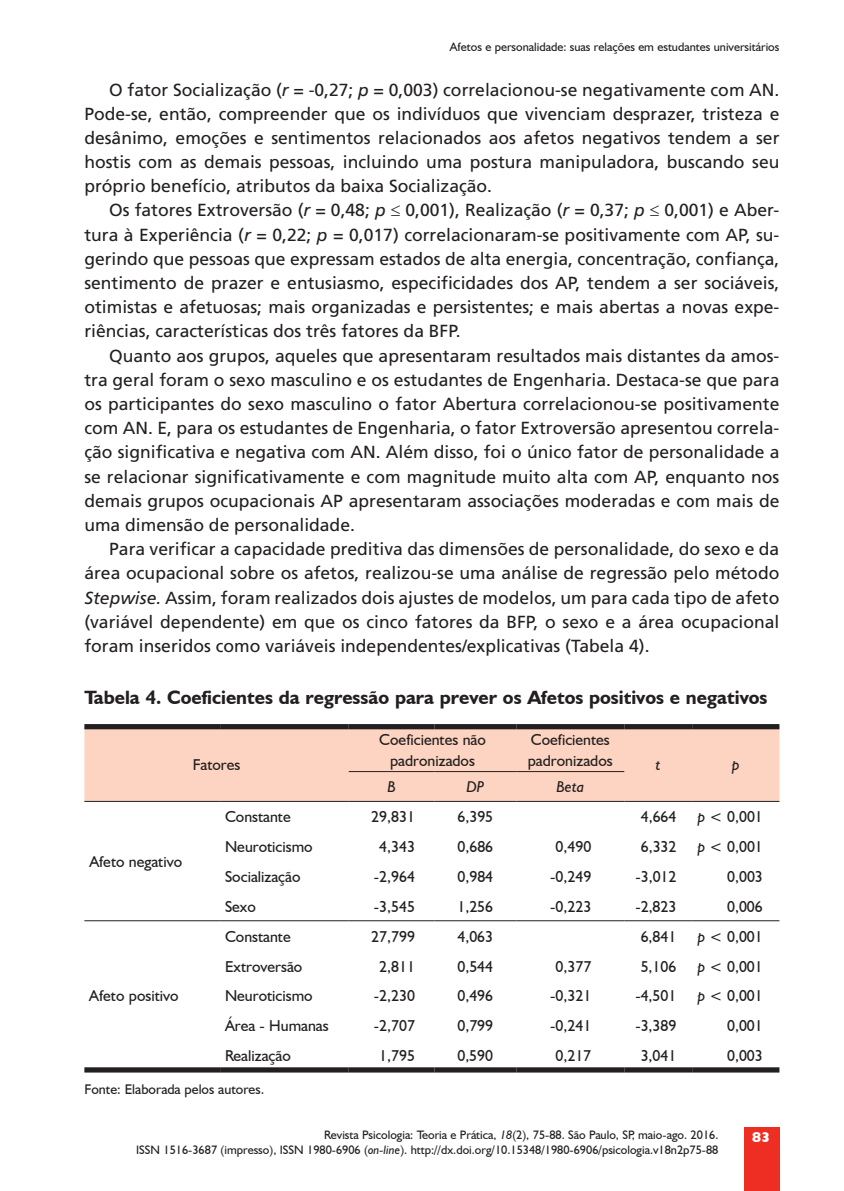
<style>
.page{position:relative;width:844px;height:1191px;background:#fff}
.page>*{position:absolute;margin:0;border:0;box-sizing:border-box;transform-origin:0 0}
.t1{font:700 19.25px "Humanist 521 BT";color:#231f20}
.t2{font:17.5px/24.2px "Frutiger";color:#231f20;text-align:justify}
.t3{font:15.75px/21px "Humanist 521 BT";color:#231f20;text-align:center}
.t4{font:italic 15.75px "Humanist 521 BT";color:#231f20}
.t5{font:14px "Humanist 521 BT";color:#231f20}
.t6{font:800 14px "Humanist 521 BT";color:#fff}
.t7{font:12.25px "Humanist 521 BT";color:#231f20}
.s1{font-style:italic}
</style>
<div class="page">
<div style="left:743px;top:1127px;width:36px;height:64px;background:#ee2e22"></div>
<div style="left:84px;top:729px;width:695px;height:72px;background:#fcd4c1"></div>
<hr style="left:348px;top:771px;width:86px;height:1px;background:#231f20">
<hr style="left:434px;top:771px;width:82px;height:1px;background:#231f20">
<hr style="left:516px;top:771px;width:108px;height:1px;background:#231f20">
<hr style="left:84px;top:920px;width:136px;height:1px;background:#231f20">
<hr style="left:84px;top:801px;width:136px;height:1px;background:#231f20">
<hr style="left:220px;top:801px;width:128px;height:1px;background:#231f20">
<hr style="left:624px;top:801px;width:68px;height:1px;background:#231f20">
<hr style="left:692px;top:801px;width:87px;height:1px;background:#231f20">
<hr style="left:348px;top:801px;width:86px;height:1px;background:#231f20">
<hr style="left:434px;top:801px;width:82px;height:1px;background:#231f20">
<hr style="left:516px;top:801px;width:108px;height:1px;background:#231f20">
<div style="left:84px;top:724px;width:136px;height:5px;background:#231f20"></div>
<div style="left:220px;top:724px;width:128px;height:5px;background:#231f20"></div>
<div style="left:348px;top:724px;width:86px;height:5px;background:#231f20"></div>
<div style="left:434px;top:724px;width:82px;height:5px;background:#231f20"></div>
<div style="left:516px;top:724px;width:108px;height:5px;background:#231f20"></div>
<div style="left:624px;top:724px;width:68px;height:5px;background:#231f20"></div>
<div style="left:692px;top:724px;width:87px;height:5px;background:#231f20"></div>
<hr style="left:220px;top:920px;width:128px;height:1px;background:#231f20">
<hr style="left:348px;top:920px;width:86px;height:1px;background:#231f20">
<hr style="left:434px;top:920px;width:82px;height:1px;background:#231f20">
<hr style="left:516px;top:920px;width:108px;height:1px;background:#231f20">
<hr style="left:624px;top:920px;width:68px;height:1px;background:#231f20">
<hr style="left:692px;top:920px;width:87px;height:1px;background:#231f20">
<div style="left:84px;top:1067px;width:136px;height:5px;background:#231f20"></div>
<div style="left:220px;top:1067px;width:128px;height:5px;background:#231f20"></div>
<div style="left:348px;top:1067px;width:86px;height:5px;background:#231f20"></div>
<div style="left:434px;top:1067px;width:82px;height:5px;background:#231f20"></div>
<div style="left:516px;top:1067px;width:108px;height:5px;background:#231f20"></div>
<div style="left:624px;top:1067px;width:68px;height:5px;background:#231f20"></div>
<div style="left:692px;top:1067px;width:87px;height:5px;background:#231f20"></div>
<p class="t7" style="left:450px;top:40px;width:331px">Afetos e personalidade: suas relações em estudantes universitários</p>
<p class="t2" style="left:84px;top:77px;width:696px;text-indent:25px">O fator Socialização (<span class="s1">r</span> = -0,27; <span class="s1">p</span> = 0,003) correlacionou-se negativamente com AN.<br>Pode-se, então, compreender que os indivíduos que vivenciam desprazer, tristeza e desânimo, emoções e sentimentos relacionados aos afetos negativos tendem a ser hostis com as demais pessoas, incluindo uma postura manipuladora, buscando seu próprio benefício, atributos da baixa Socialização.</p>
<p class="t2" style="left:84px;top:198px;width:696px;text-indent:25px">Os fatores Extroversão (<span class="s1">r</span> = 0,48; <span class="s1">p</span> ≤ 0,001), Realização (<span class="s1">r</span> = 0,37; <span class="s1">p</span> ≤ 0,001) e Aber&shy;tura à Experiência (<span class="s1">r</span> = 0,22; <span class="s1">p</span> = 0,017) correlacionaram-se positivamente com AP, su&shy;gerindo que pessoas que expressam estados de alta energia, concentração, confiança, sentimento de prazer e entusiasmo, especificidades dos AP, tendem a ser sociáveis, otimistas e afetuosas; mais organizadas e persistentes; e mais abertas a novas expe&shy;riências, características dos três fatores da BFP.</p>
<p class="t2" style="left:84px;top:343px;width:696px;text-indent:25px">Quanto aos grupos, aqueles que apresentaram resultados mais distantes da amos&shy;tra geral foram o sexo masculino e os estudantes de Engenharia. Destaca-se que para os participantes do sexo masculino o fator Abertura correlacionou-se positivamente com AN. E, para os estudantes de Engenharia, o fator Extroversão apresentou correla&shy;ção significativa e negativa com AN. Além disso, foi o único fator de personalidade a se relacionar significativamente e com magnitude muito alta com AP, enquanto nos demais grupos ocupacionais AP apresentaram associações moderadas e com mais de uma dimensão de personalidade.</p>
<p class="t2" style="left:84px;top:537px;width:696px;text-indent:25px">Para verificar a capacidade preditiva das dimensões de personalidade, do sexo e da área ocupacional sobre os afetos, realizou-se uma análise de regressão pelo método <span class="s1">Stepwise.</span> Assim, foram realizados dois ajustes de modelos, um para cada tipo de afeto (variável dependente) em que os cinco fatores da BFP, o sexo e a área ocupacional foram inseridos como variáveis independentes/explicativas (Tabela 4).</p>
<p class="t1" style="left:84px;top:686px;width:684px">Tabela 4. Coeficientes da regressão para prever os Afetos positivos e negativos</p>
<p class="t3" style="left:89px;top:851px;width:94px">Afeto negativo</p>
<p class="t3" style="left:193px;top:754px;width:49px">Fatores</p>
<p class="t3" style="left:379px;top:728px;width:108px">Coeficientes não padronizados</p>
<p class="t3" style="left:527px;top:728px;width:86px;text-align:left">Coeficientes padronizados</p>
<p class="t4" style="left:387px;top:777px;width:10px">B</p>
<p class="t4" style="left:466px;top:777px;width:19px">DP</p>
<p class="t4" style="left:556px;top:777px;width:29px">Beta</p>
<p class="t4" style="left:655px;top:755px;width:7px">t</p>
<p class="t4" style="left:731px;top:755px;width:9px">p</p>
<p class="t3" style="left:225px;top:806px;width:67px">Constante</p>
<p class="t3" style="left:371px;top:806px;width:45px">29,831</p>
<p class="t3" style="left:457px;top:806px;width:37px">6,395</p>
<p class="t3" style="left:640px;top:806px;width:37px">4,664</p>
<p class="t3" style="left:697px;top:806px;width:67px"><span class="s1">p</span> &lt; 0,001</p>
<p class="t3" style="left:225px;top:836px;width:89px">Neuroticismo</p>
<p class="t3" style="left:379px;top:836px;width:37px">4,343</p>
<p class="t3" style="left:457px;top:836px;width:37px">0,686</p>
<p class="t3" style="left:555px;top:836px;width:37px">0,490</p>
<p class="t3" style="left:640px;top:836px;width:37px">6,332</p>
<p class="t3" style="left:697px;top:836px;width:67px"><span class="s1">p</span> &lt; 0,001</p>
<p class="t3" style="left:225px;top:866px;width:77px">Socialização</p>
<p class="t3" style="left:374px;top:866px;width:43px">-2,964</p>
<p class="t3" style="left:457px;top:866px;width:37px">0,984</p>
<p class="t3" style="left:550px;top:866px;width:43px">-0,249</p>
<p class="t3" style="left:635px;top:866px;width:43px">-3,012</p>
<p class="t3" style="left:727px;top:866px;width:37px">0,003</p>
<p class="t3" style="left:225px;top:895px;width:32px">Sexo</p>
<p class="t3" style="left:374px;top:895px;width:43px">-3,545</p>
<p class="t3" style="left:457px;top:895px;width:37px">1,256</p>
<p class="t3" style="left:550px;top:895px;width:43px">-0,223</p>
<p class="t3" style="left:635px;top:895px;width:43px">-2,823</p>
<p class="t3" style="left:727px;top:895px;width:37px">0,006</p>
<p class="t3" style="left:225px;top:925px;width:67px">Constante</p>
<p class="t3" style="left:371px;top:925px;width:45px">27,799</p>
<p class="t3" style="left:457px;top:925px;width:37px">4,063</p>
<p class="t3" style="left:640px;top:925px;width:37px">6,841</p>
<p class="t3" style="left:697px;top:925px;width:67px"><span class="s1">p</span> &lt; 0,001</p>
<p class="t3" style="left:225px;top:955px;width:79px">Extroversão</p>
<p class="t3" style="left:379px;top:955px;width:37px">2,811</p>
<p class="t3" style="left:457px;top:955px;width:37px">0,544</p>
<p class="t3" style="left:555px;top:955px;width:37px">0,377</p>
<p class="t3" style="left:640px;top:955px;width:37px">5,106</p>
<p class="t3" style="left:697px;top:955px;width:67px"><span class="s1">p</span> &lt; 0,001</p>
<p class="t3" style="left:225px;top:985px;width:89px">Neuroticismo</p>
<p class="t3" style="left:374px;top:985px;width:43px">-2,230</p>
<p class="t3" style="left:457px;top:985px;width:37px">0,496</p>
<p class="t3" style="left:550px;top:985px;width:43px">-0,321</p>
<p class="t3" style="left:635px;top:985px;width:43px">-4,501</p>
<p class="t3" style="left:697px;top:985px;width:67px"><span class="s1">p</span> &lt; 0,001</p>
<p class="t3" style="left:225px;top:1015px;width:105px">Área - Humanas</p>
<p class="t3" style="left:374px;top:1015px;width:43px">-2,707</p>
<p class="t3" style="left:457px;top:1015px;width:37px">0,799</p>
<p class="t3" style="left:550px;top:1015px;width:43px">-0,241</p>
<p class="t3" style="left:635px;top:1015px;width:43px">-3,389</p>
<p class="t3" style="left:726px;top:1015px;width:37px">0,001</p>
<p class="t3" style="left:225px;top:1044px;width:67px">Realização</p>
<p class="t3" style="left:379px;top:1044px;width:37px">1,795</p>
<p class="t3" style="left:457px;top:1044px;width:37px">0,590</p>
<p class="t3" style="left:555px;top:1044px;width:37px">0,217</p>
<p class="t3" style="left:640px;top:1044px;width:37px">3,041</p>
<p class="t3" style="left:726px;top:1044px;width:37px">0,003</p>
<p class="t5" style="left:84px;top:1080px;width:181px">Fonte: Elaborada pelos autores.</p>
<p class="t3" style="left:89px;top:985px;width:91px">Afeto positivo</p>
<p class="t7" style="left:324px;top:1127px;width:395px">Revista Psicologia: Teoria e Prática, <span class="s1">18</span>(2), 75-88. São Paulo, SP, maio-ago. 2016.</p>
<p class="t6" style="left:752px;top:1128px;width:20px">83</p>
<p class="t7" style="left:136px;top:1142px;width:583px">ISSN 1516-3687 (impresso), ISSN 1980-6906 (<span class="s1">on-line</span>). http://dx.doi.org/10.15348/1980-6906/psicologia.v18n2p75-88</p>
</div>
